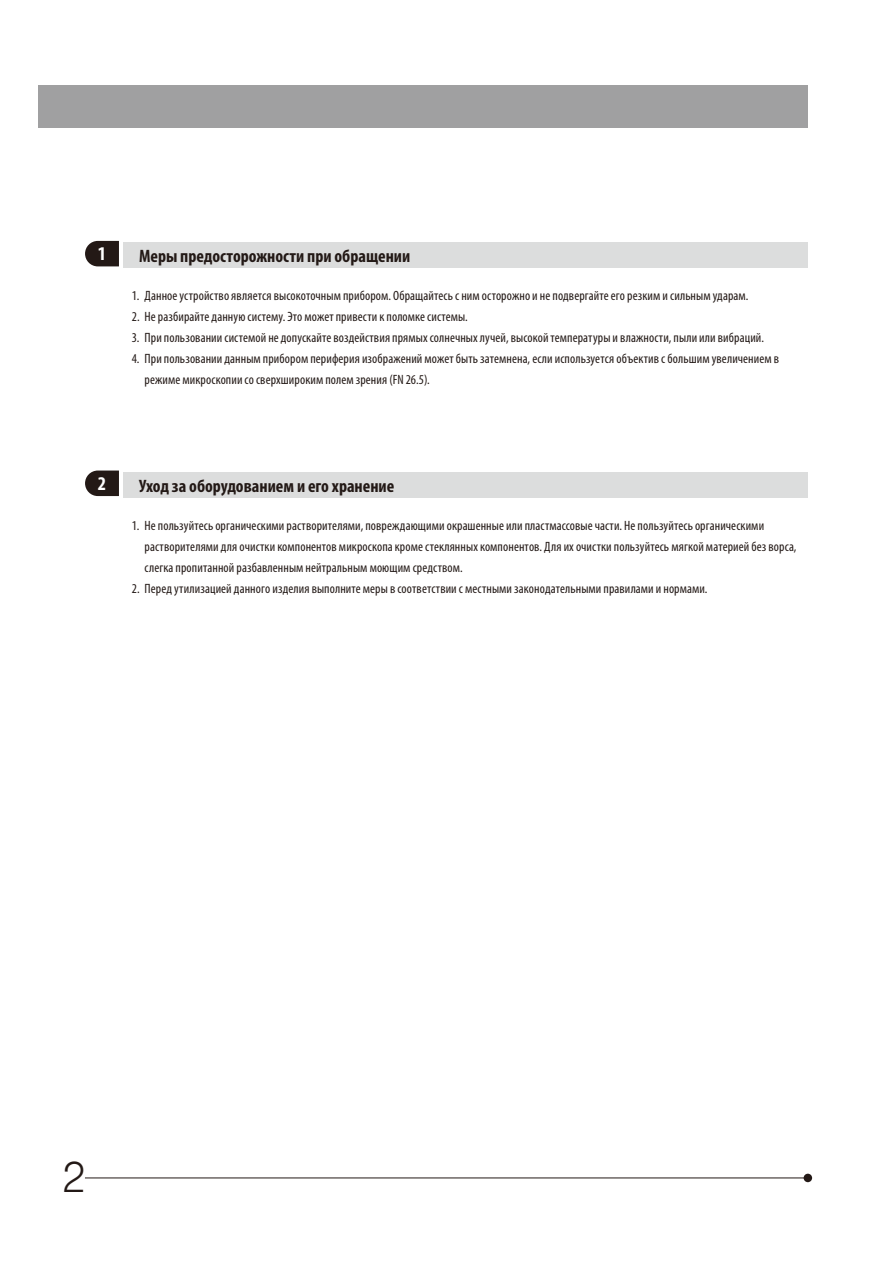
<style>
.page{position:relative;width:893px;height:1263px;background:#fff}
.page>*{position:absolute;margin:0;border:0;box-sizing:border-box;transform-origin:0 0}
.t1{font:42px "Olympus Leicht Normal";color:#231916}
.Headline3_No{font:700 condensed 19.5px "Myriad Pro";color:#fff}
.Headline3{font:700 condensed 18px "Myriad Pro";color:#231916}
.Text_No__1digit{font:condensed 13.5px/21px "Myriad Pro";letter-spacing:.01em;color:#231916}
</style>
<div class="page">
<div style="left:804px;top:1174px;width:8px;height:8px;background:#231916;border-radius:50%"></div>
<hr style="left:85px;top:1177px;width:723px;height:1px;background:#231916">
<div style="left:38px;top:85px;width:770px;height:43px;background:#a0a0a1"></div>
<div style="left:123px;top:242px;width:685px;height:26px;background:#dcdddd"></div>
<svg style="left:85px;top:241px;width:34px;height:25px"></svg>
<div style="left:123px;top:472px;width:685px;height:25px;background:#dcdddd"></div>
<svg style="left:85px;top:470px;width:34px;height:26px"></svg>
<p class="Headline3_No" style="left:98px;top:241px;width:10px">1</p>
<p class="Headline3" style="left:139px;top:245px;width:273px">Меры предосторожности при обращении</p>
<p class="Text_No__1digit" style="left:132px;top:285px;width:618px">1. Данное устройство является высокоточным прибором. Обращайтесь с ним осторожно и не подвергайте его резким и сильным ударам.</p>
<p class="Text_No__1digit" style="left:132px;top:306px;width:338px">2. Не разбирайте данную систему. Это может привести к поломке системы.</p>
<p class="Text_No__1digit" style="left:132px;top:327px;width:634px">3. При пользовании системой не допускайте воздействия прямых солнечных лучей, высокой температуры и влажности, пыли или вибраций.</p>
<p class="Text_No__1digit" style="left:145px;top:348px;width:636px;text-indent:-13px">4. При пользовании данным прибором периферия изображений может быть затемнена, если используется объектив с большим увеличением в режиме микроскопии со сверхшироким полем зрения (FN 26.5).</p>
<p class="Headline3_No" style="left:98px;top:471px;width:10px">2</p>
<p class="Headline3" style="left:139px;top:474px;width:257px">Уход за оборудованием и его хранение</p>
<p class="Text_No__1digit" style="left:145px;top:515px;width:653px;text-indent:-13px">1. Не пользуйтесь органическими растворителями, повреждающими окрашенные или пластмассовые части. Не пользуйтесь органическими растворителями для очистки компонентов микроскопа кроме стеклянных компонентов. Для их очистки пользуйтесь мягкой материей без ворса, слегка пропитанной разбавленным нейтральным моющим средством.</p>
<p class="Text_No__1digit" style="left:132px;top:578px;width:577px">2. Перед утилизацией данного изделия выполните меры в соответствии с местными законодательными правилами и нормами.</p>
<h1 class="t1" style="left:63px;top:1153px;width:24px">2</h1>
</div>
